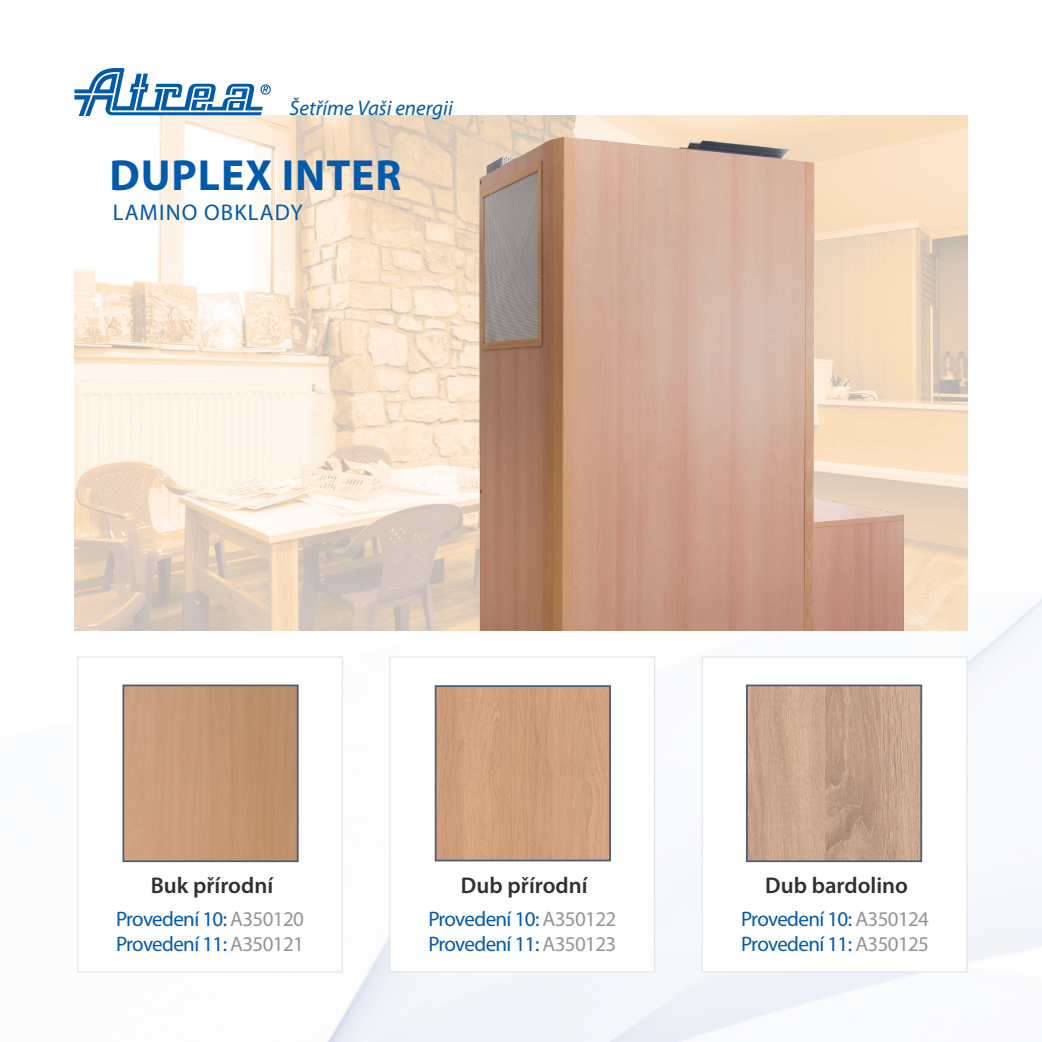
<style>
.page{position:relative;width:1042px;height:1042px;background:#fff}
.page>*{position:absolute;margin:0;border:0;box-sizing:border-box;transform-origin:0 0}
.t1{font:700 43.75px "Myriad Pro";letter-spacing:.02em;color:#015aaa}
.t2{font:600 22.75px "Myriad Pro";color:#312f30}
.t3{font:22.75px "Myriad Pro";letter-spacing:.05em;color:#015aaa}
.t4{font:21px/25.2px "Myriad Pro";letter-spacing:-.03em;color:#015aaa}
.t5{font:italic 21px "Myriad Pro";color:#015aaa}
.s1{color:#939598}
</style>
<div class="page">
<img style="left:74px;top:491px;width:968px;height:551px">
<img style="left:74px;top:115px;width:893px;height:515px">
<div style="left:389px;top:656px;width:266px;height:316px;background:#fff;border:1px solid #e6e7e9"></div>
<img style="left:438px;top:688px;width:170px;height:170px">
<div style="left:435px;top:685px;width:176px;height:176px;border:2px solid #2e4056"></div>
<div style="left:77px;top:656px;width:266px;height:316px;background:#fff;border:1px solid #e6e7e9"></div>
<img style="left:125px;top:687px;width:171px;height:172px">
<div style="left:122px;top:684px;width:177px;height:178px;border:2px solid #2e4056"></div>
<div style="left:701px;top:656px;width:266px;height:316px;background:#fff;border:1px solid #e6e7e9"></div>
<img style="left:749px;top:687px;width:170px;height:172px">
<div style="left:746px;top:684px;width:176px;height:178px;border:2px solid #2e4056"></div>
<img style="left:479px;top:136px;width:424px;height:494px">
<svg style="left:74px;top:68px;width:197px;height:47px"></svg>
<p class="t5" style="left:290px;top:97px;width:165px">Šetříme Vaši energii</p>
<h1 class="t1" style="left:110px;top:151px;width:293px">DUPLEX INTER</h1>
<p class="t3" style="left:113px;top:200px;width:191px">LAMINO OBKLADY</p>
<p class="t2" style="left:151px;top:872px;width:124px">Buk přírodní</p>
<p class="t2" style="left:461px;top:872px;width:128px">Dub přírodní</p>
<p class="t4" style="left:116px;top:906px;width:189px">Provedení 10: <span class="s1">A350120<br></span>Provedení 11: <span class="s1">A350121</span></p>
<p class="t4" style="left:428px;top:906px;width:189px">Provedení 10: <span class="s1">A350122<br></span>Provedení 11: <span class="s1">A350123</span></p>
<p class="t2" style="left:765px;top:872px;width:144px">Dub bardolino</p>
<p class="t4" style="left:741px;top:906px;width:189px">Provedení 10: <span class="s1">A350124<br></span>Provedení 11: <span class="s1">A350125</span></p>
</div>
